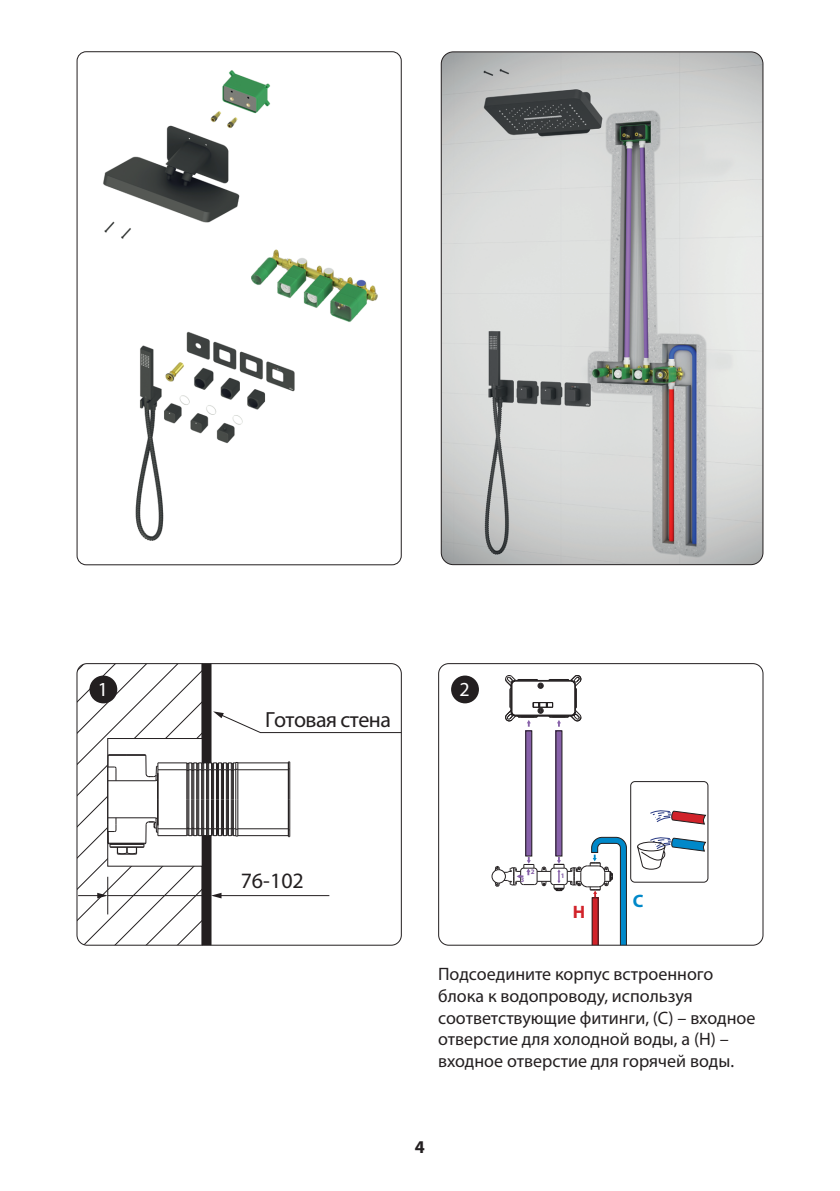
<style>
.page{position:relative;width:840px;height:1191px;background:#fff}
.page>*{position:absolute;margin:0;border:0;box-sizing:border-box;transform-origin:0 0}
.t1{font:22px "Myriad Pro";letter-spacing:-.025em;color:#231f20}
.t2{font:20px "Myriad Pro";color:#fff}
.t3{font:18px/21.6px "Myriad Pro";color:#231f20}
.t4{font:700 18px "Myriad Pro";color:#231f20}
.t5{font:700 18px "Myriad Pro";color:#d1232a}
.t6{font:700 18px "Myriad Pro";color:#0088c9}
.t7{font:700 7px "Myriad Pro";color:#8761a9}
</style>
<div class="page">
<img style="left:442px;top:53px;width:320px;height:511px">
<img style="left:78px;top:52px;width:323px;height:513px">
<svg style="left:77px;top:663px;width:324px;height:282px"></svg>
<div style="left:89px;top:675px;width:28px;height:28px;background:#231f20;border-radius:50%"></div>
<div style="left:76px;top:663px;width:325px;height:282px;border:1px solid #231f20;border-radius:10px"></div>
<svg style="left:438px;top:663px;width:324px;height:282px"></svg>
<div style="left:451px;top:675px;width:27px;height:28px;background:#231f20;border-radius:50%"></div>
<div style="left:525px;top:731px;width:6px;height:125px;background:#8761a9"></div>
<div style="left:525px;top:730px;width:6px;height:126px;border:1px solid #231f20"></div>
<div style="left:555px;top:731px;width:6px;height:125px;background:#8761a9"></div>
<div style="left:555px;top:730px;width:7px;height:126px;border:1px solid #231f20"></div>
<svg style="left:491px;top:837px;width:135px;height:106px"></svg>
<div style="left:630px;top:781px;width:77px;height:101px;border:1px solid #231f20;border-radius:4px"></div>
<svg style="left:649px;top:808px;width:56px;height:16px"></svg>
<svg style="left:636px;top:835px;width:69px;height:34px"></svg>
<svg style="left:504px;top:674px;width:77px;height:52px"></svg>
<div style="left:438px;top:663px;width:325px;height:282px;border:1px solid #231f20;border-radius:10px"></div>
<p class="t2" style="left:98px;top:677px;width:12px">1</p>
<p class="t2" style="left:459px;top:677px;width:12px">2</p>
<p class="t1" style="left:265px;top:706px;width:127px">Готовая стена</p>
<p class="t1" style="left:240px;top:867px;width:65px">76-102</p>
<p class="t7" style="left:530px;top:867px;width:5px">2</p>
<p class="t7" style="left:520px;top:875px;width:5px">3</p>
<p class="t7" style="left:560px;top:871px;width:5px">1</p>
<p class="t5" style="left:572px;top:900px;width:14px">H</p>
<p class="t6" style="left:632px;top:889px;width:12px">C</p>
<p class="t3" style="left:438px;top:963px;width:318px">Подсоедините корпус встроенного блока к водопроводу, используя соответствующие фитинги, (C) – входное отверстие для холодной воды, а (H) – входное отверстие для горячей воды.</p>
<p class="t4" style="left:415px;top:1135px;width:11px">4</p>
</div>
